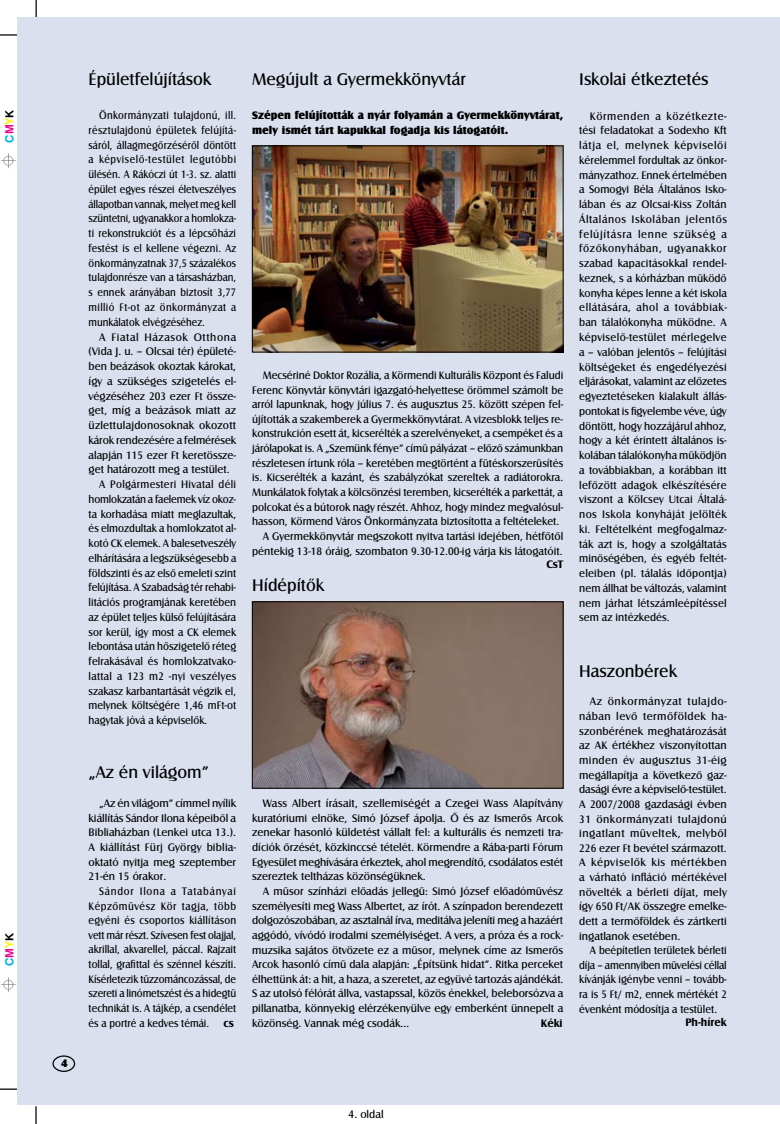
<style>
.page{position:relative;width:780px;height:1124px;background:#fff}
.page>*{position:absolute;margin:0;border:0;box-sizing:border-box;transform-origin:0 0}
.t1{font:18.75px "Mini Pics Classic";color:#000}
.t2{font:17.5px "Hu Castle T Book";color:#000}
.t3{font:11.25px/14.6px "Hu Castle T Book";color:#000;text-align:justify}
.t4{font:11.25px/14.6px "Hu Castle T Book";color:#000;text-align:justify;scale:.95 1}
.t5{font:11.25px/14.8px "Hu Castle T Book";color:#000;text-align:justify;scale:.91 1}
.t6{font:11.25px/14.6px "Hu Castle T Book";color:#000;text-align:justify;scale:.93 1}
.t7{font:11.25px/14.6px "Hu Castle T Ult";color:#000}
.t8{font:11.25px "Hu Castle T Book";letter-spacing:.02em;color:#000}
.t9{font:11.25px "Hu Castle T Book";letter-spacing:.025em;color:#000;scale:.95 1}
.t10{font:11.25px "Hu Castle T Book";letter-spacing:.03em;color:#000;scale:.95 1}
.t11{font:11.25px "Hu Castle T Book";letter-spacing:.055em;color:#000}
.t12{font:11.25px "Hu Castle T Bold";color:#000}
</style>
<div class="page">
<hr style="left:35px;top:1076px;width:2px;height:47px;background:#000">
<hr style="left:0;top:1088px;width:44px;height:1px;background:#000">
<hr style="left:35px;top:0;width:2px;height:48px;background:#000">
<hr style="left:0;top:34px;width:44px;height:2px;background:#000">
<div style="left:18px;top:18px;width:761px;height:1086px;background:#dae0ee"></div>
<div style="left:52px;top:1055px;width:23px;height:16px;border:1px solid #000;border-radius:50%"></div>
<img style="left:254px;top:148px;width:307px;height:202px">
<div style="left:252px;top:146px;width:311px;height:206px;border:1px solid #000"></div>
<img style="left:254px;top:603px;width:307px;height:183px">
<div style="left:252px;top:601px;width:311px;height:187px;border:1px solid #000"></div>
<h1 class="t1" style="left:1px;top:169px;width:61px;rotate:-90deg">: <sup>C</sup><sup>M</sup><sup>Y</sup><sup>K</sup></h1>
<h1 class="t1" style="left:1px;top:992px;width:61px;rotate:-90deg">: <sup>C</sup><sup>M</sup><sup>Y</sup><sup>K</sup></h1>
<p class="t7" style="left:61px;top:1055px;width:8px">4</p>
<h2 class="t2" style="left:89px;top:69px;width:124px">Épületfelújítások</h2>
<p class="t5" style="left:89px;top:108px;width:164px;text-indent:11px">Önkormányzati tulajdonú, ill. résztulajdonú épületek felújítá&shy;sáról, állagmegôrzésérôl döntött a képviselô-testület legutóbbi ülésén. A Rákóczi út 1-3. sz. alatti épület egyes részei életveszélyes állapotban vannak, melyet meg kell szüntetni, ugyanakkor a homlokza&shy;ti rekonstrukciót és a lépcsôházi festést is el kellene végezni. Az önkormányzatnak 37,5 százalékos tulajdonrésze van a társasházban, s ennek arányában biztosít 3,77 millió Ft-ot az önkormányzat a munkálatok elvégzéséhez.</p>
<p class="t11" style="left:99px;top:330px;width:138px">A Fiatal Házasok Otthona</p>
<p class="t3" style="left:89px;top:344px;width:149px">(Vida J. u. – Olcsai tér) épületé-</p>
<p class="t3" style="left:89px;top:359px;width:149px">ben beázások okoztak károkat,</p>
<p class="t3" style="left:89px;top:373px;width:149px">így a szükséges szigetelés el-</p>
<p class="t3" style="left:89px;top:388px;width:149px">végzéséhez 203 ezer Ft össze-</p>
<p class="t3" style="left:89px;top:403px;width:149px">get, míg a beázások miatt az</p>
<p class="t8" style="left:89px;top:419px;width:149px">üzlettulajdonosoknak okozott</p>
<p class="t3" style="left:89px;top:432px;width:149px">károk rendezésére a felmérések</p>
<p class="t3" style="left:89px;top:447px;width:149px">alapján 115 ezer Ft keretössze-</p>
<p class="t3" style="left:89px;top:462px;width:143px">get határozott meg a testület.</p>
<p class="t9" style="left:99px;top:478px;width:146px">A Polgármesteri Hivatal déli</p>
<p class="t4" style="left:89px;top:491px;width:157px">homlokzatán a faelemek víz okoz-</p>
<p class="t4" style="left:89px;top:506px;width:157px">ta korhadása miatt meglazultak,</p>
<p class="t4" style="left:89px;top:521px;width:157px">és elmozdultak a homlokzatot al-</p>
<p class="t4" style="left:89px;top:536px;width:157px">kotó CK elemek. A balesetveszély</p>
<p class="t4" style="left:89px;top:550px;width:157px">elhárítására a legszükségesebb a</p>
<p class="t4" style="left:89px;top:565px;width:157px">földszinti és az elsô emeleti szint</p>
<p class="t4" style="left:89px;top:580px;width:157px">felújítása. A Szabadság tér rehabi-</p>
<p class="t4" style="left:89px;top:595px;width:157px">litációs programjának keretében</p>
<p class="t4" style="left:89px;top:609px;width:157px">az épület teljes külsô felújítására</p>
<p class="t4" style="left:89px;top:624px;width:157px">sor kerül, így most a CK elemek</p>
<p class="t4" style="left:89px;top:639px;width:157px">lebontása után hôszigetelô réteg</p>
<p class="t4" style="left:89px;top:654px;width:157px">felrakásával és homlokzatvako-</p>
<p class="t10" style="left:89px;top:670px;width:157px">lattal a 123 m2 -nyi veszélyes</p>
<p class="t4" style="left:89px;top:683px;width:157px">szakasz karbantartását végzik el,</p>
<p class="t4" style="left:89px;top:698px;width:157px">melynek költségére 1,46 mFt-ot</p>
<p class="t4" style="left:89px;top:713px;width:126px">hagytak jóvá a képviselôk.</p>
<h2 class="t2" style="left:89px;top:762px;width:122px">„Az én világom”</h2>
<p class="t3" style="left:89px;top:795px;width:149px;text-indent:11px">„Az én világom” címmel nyílik kiállítás Sándor Ilona képeibôl a Bibliaházban (Lenkei utca 13.).<br>A kiállítást Fürj György biblia&shy;oktató nyitja meg szeptember 21-én 15 órakor.</p>
<p class="t6" style="left:89px;top:883px;width:160px;text-indent:11px">Sándor Ilona a Tatabányai Képzômûvész Kör tagja, több egyéni és csoportos kiállításon vett már részt. Szívesen fest olajjal, akrillal, akvarellel, páccal. Rajzait tollal, grafittal és szénnel készíti.<br>Kísérletezik tûzzománcozással, de szereti a linómetszést és a hidegtû technikát is. A tájkép, a csendélet és a portré a kedves témái.</p>
<p class="t12" style="left:223px;top:1016px;width:12px">cs</p>
<h2 class="t2" style="left:252px;top:69px;width:215px">Megújult a Gyermekkönyvtár</h2>
<h2 class="t2" style="left:579px;top:69px;width:131px">Iskolai étkeztetés</h2>
<p class="t7" style="left:252px;top:108px;width:312px">Szépen felújították a nyár folyamán a Gyermekkönyvtárat, mely ismét tárt kapukkal fogadja kis látogatóit.</p>
<p class="t3" style="left:579px;top:108px;width:149px;text-indent:11px">Körmenden a közétkezte&shy;tési feladatokat a Sodexho Kft látja el, melynek képviselôi kérelemmel fordultak az önkor&shy;mányzathoz. Ennek értelmében a Somogyi Béla Általános Isko&shy;lában és az Olcsai-Kiss Zoltán Általános Iskolában jelentôs felújításra lenne szükség a fôzôkonyhában, ugyanakkor szabad kapacitásokkal rendel&shy;keznek, s a kórházban mûködô konyha képes lenne a két iskola ellátására, ahol a továbbiak&shy;ban tálalókonyha mûködne. A képviselô-testület mérlegelve a – valóban jelentôs – felújítási költségeket és engedélyezési eljárásokat, valamint az elôzetes egyeztetéseken kialakult állás&shy;pontokat is figyelembe véve, úgy döntött, hogy hozzájárul ahhoz, hogy a két érintett általános is&shy;kolában tálalókonyha mûködjön a továbbiakban, a korábban itt lefôzött adagok elkészítésére viszont a Kölcsey Utcai Általá&shy;nos Iskola konyháját jelölték ki. Feltételként megfogalmaz&shy;ták azt is, hogy a szolgáltatás minôségében, és egyéb feltét&shy;eleiben (pl. tálalás idôpontja) nem állhat be változás, valamint nem járhat létszámleépítéssel sem az intézkedés.</p>
<p class="t3" style="left:263px;top:367px;width:302px">Mecsériné Doktor Rozália, a Körmendi Kulturális Központ és Faludi</p>
<p class="t3" style="left:252px;top:382px;width:312px">Ferenc Könyvtár könyvtári igazgató-helyettese örömmel számolt be</p>
<p class="t3" style="left:252px;top:397px;width:312px">arról lapunknak, hogy július 7. és augusztus 25. között szépen fel-</p>
<p class="t3" style="left:252px;top:411px;width:312px">újították a szakemberek a Gyermekkönyvtárat. A vizesblokk teljes re-</p>
<p class="t3" style="left:252px;top:426px;width:312px">konstrukción esett át, kicserélték a szerelvényeket, a csempéket és a</p>
<p class="t3" style="left:252px;top:441px;width:312px">járólapokat is. A „Szemünk fénye” címû pályázat – elôzô számunkban</p>
<p class="t3" style="left:252px;top:455px;width:312px">részletesen írtunk róla – keretében megtörtént a fûtéskorszerûsítés</p>
<p class="t3" style="left:252px;top:470px;width:312px">is. Kicserélték a kazánt, és szabályzókat szereltek a radiátorokra.</p>
<p class="t3" style="left:252px;top:484px;width:312px">Munkálatok folytak a kölcsönzési teremben, kicserélték a parkettát, a</p>
<p class="t3" style="left:252px;top:499px;width:312px">polcokat és a bútorok nagy részét. Ahhoz, hogy mindez megvalósul-</p>
<p class="t3" style="left:252px;top:514px;width:309px">hasson, Körmend Város Önkormányzata biztosította a feltételeket.</p>
<p class="t3" style="left:263px;top:528px;width:302px">A Gyermekkönyvtár megszokott nyitva tartási idejében, hétfôtôl</p>
<p class="t3" style="left:252px;top:543px;width:312px">péntekig 13-18 óráig, szombaton 9.30-12.00-ig várja kis látogatóit.</p>
<p class="t12" style="left:546px;top:557px;width:18px">CsT</p>
<h2 class="t2" style="left:252px;top:575px;width:74px">Hídépítôk</h2>
<p class="t3" style="left:252px;top:795px;width:312px;text-indent:11px">Wass Albert írásait, szellemiségét a Czegei Wass Alapítvány kuratóriumi elnöke, Simó József ápolja. Ô és az Ismerôs Arcok zenekar hasonló küldetést vállalt fel: a kulturális és nemzeti tra&shy;díciók ôrzését, közkinccsé tételét. Körmendre a Rába-parti Fórum Egyesület meghívására érkeztek, ahol megrendítô, csodálatos estét szereztek teltházas közönségüknek.</p>
<p class="t3" style="left:252px;top:883px;width:313px;text-indent:11px">A mûsor színházi elôadás jellegû: Simó József elôadómûvész személyesíti meg Wass Albertet, az írót. A színpadon berendezett dolgozószobában, az asztalnál írva, meditálva jeleníti meg a hazáért aggódó, vívódó irodalmi személyiséget. A vers, a próza és a rock&shy;muzsika sajátos ötvözete ez a mûsor, melynek címe az Ismerôs Arcok hasonló címû dala alapján: „Építsünk hidat”. Ritka perceket élhettünk át: a hit, a haza, a szeretet, az együvé tartozás ajándékát.<br>S az utolsó félórát állva, vastapssal, közös énekkel, beleborsózva a pillanatba, könnyekig elérzékenyülve egy emberként ünnepelt a közönség. Vannak még csodák…</p>
<p class="t12" style="left:541px;top:1016px;width:23px">Kéki</p>
<h2 class="t2" style="left:579px;top:661px;width:99px">Haszonbérek</h2>
<p class="t3" style="left:579px;top:694px;width:149px;text-indent:11px">Az önkormányzat tulajdo&shy;nában levô termôföldek ha&shy;szonbérének meghatározását az AK értékhez viszonyítottan minden év augusztus 31-éig megállapítja a következô gaz&shy;dasági évre a képviselô-testület.<br>A 2007/2008 gazdasági évben 31 önkormányzati tulajdonú ingatlant mûveltek, melybôl 226 ezer Ft bevétel származott.<br>A képviselôk kis mértékben a várható infláció mértékével növelték a bérleti díjat, mely így 650 Ft/AK összegre emelke&shy;dett a termôföldek és zártkerti ingatlanok esetében.</p>
<p class="t4" style="left:579px;top:942px;width:157px;text-indent:11px">A beépítetlen területek bérleti díja – amennyiben mûvelési céllal kívánják igénybe venni – tovább&shy;ra is 5 Ft/ m2, ennek mértékét 2 évenként módosítja a testület.</p>
<p class="t12" style="left:685px;top:1015px;width:43px">Ph-hírek</p>
<p class="t3" style="left:348px;top:1106px;width:36px">4. oldal</p>
</div>
